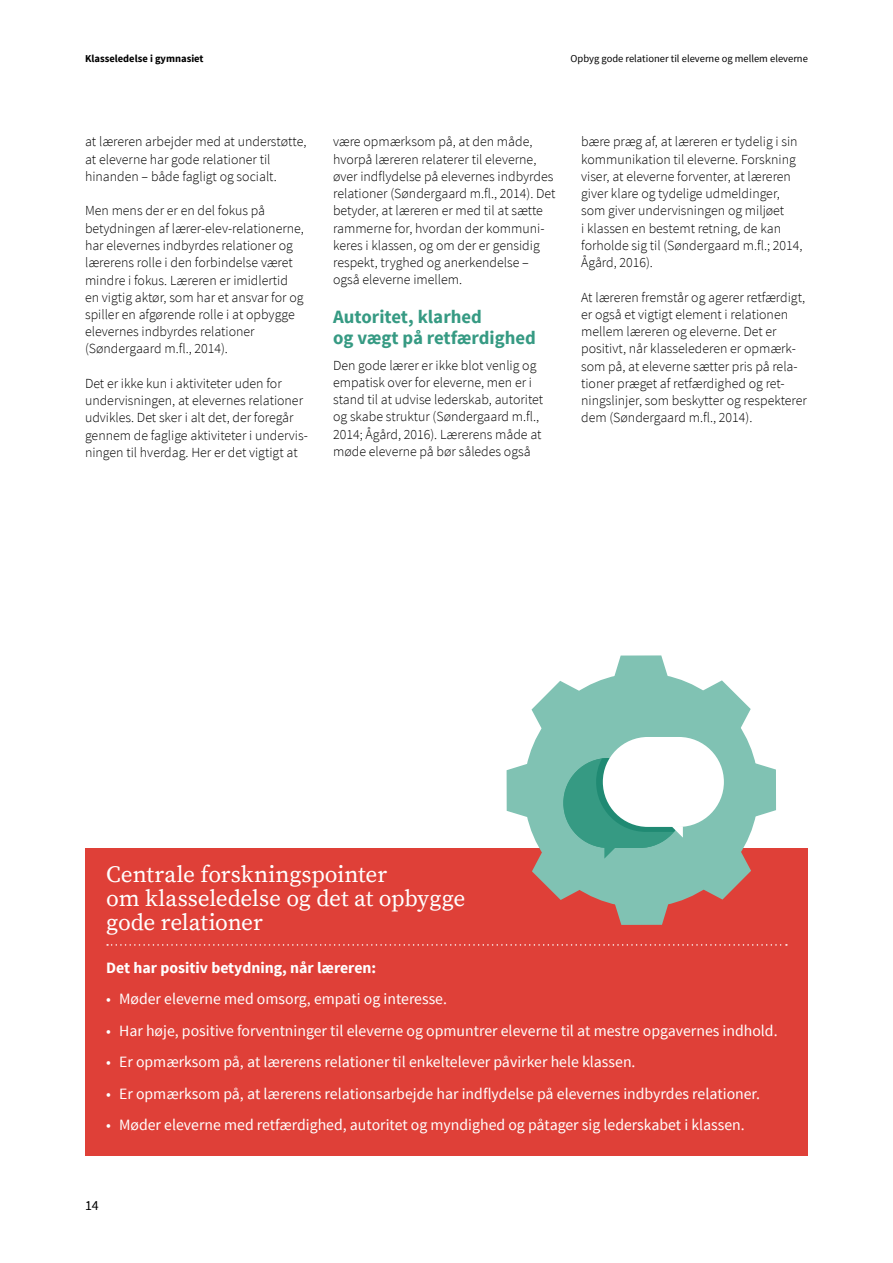
<style>
.page{position:relative;width:893px;height:1263px;background:#fff}
.page>*{position:absolute;margin:0;border:0;box-sizing:border-box;transform-origin:0 0}
.t1{font:23.25px/24px "Source Serif Pro";letter-spacing:-.005em;color:#fff}
._08_Mellemrubrik_sto{font:700 18.75px/21px "Source Sans Pro";color:#369a83}
.t2{font:15.75px "Source Sans Pro";color:#fff}
.t3{font:700 15.75px "Source Sans Pro";color:#fff}
.t4{font:300 13.8px/17.2px "Source Sans Pro";color:#000}
.t5{font:13.8px "Source Sans Pro";color:#000}
.t6{font:10.5px "Source Sans Pro";color:#000}
.t7{font:700 10.5px "Source Sans Pro";color:#000}
</style>
<div class="page">
<div style="left:85px;top:848px;width:723px;height:308px;background:#df4038"></div>
<svg style="left:107px;top:944px;width:680px;height:2px"></svg>
<div style="left:524px;top:673px;width:235px;height:234px;background:#80c2b3;border-radius:50%"></div>
<svg style="left:611px;top:655px;width:61px;height:22px"></svg>
<svg style="left:691px;top:680px;width:60px;height:60px"></svg>
<svg style="left:754px;top:759px;width:22px;height:62px"></svg>
<svg style="left:691px;top:839px;width:60px;height:60px"></svg>
<svg style="left:531px;top:681px;width:60px;height:60px"></svg>
<div style="left:603px;top:737px;width:121px;height:90px;background:#fff;border-radius:45px"></div>
<svg style="left:507px;top:758px;width:177px;height:167px"></svg>
<p class="t7" style="left:85px;top:51px;width:120px">Klasseledelse i gymnasiet</p>
<p class="t6" style="left:571px;top:52px;width:239px">Opbyg gode relationer til eleverne og mellem eleverne</p>
<p class="t4" style="left:85px;top:133px;width:223px">at læreren arbejder med at understøtte, at eleverne har gode relationer til hinanden – både fagligt og socialt.</p>
<p class="t4" style="left:85px;top:202px;width:220px">Men mens der er en del fokus på betydningen af lærer-elev-relationerne, har elevernes indbyrdes relationer og lærerens rolle i den forbindelse været mindre i fokus. Læreren er imidlertid en vigtig aktør, som har et ansvar for og spiller en afgørende rolle i at opbygge elevernes indbyrdes relationer (Søndergaard m.fl., 2014).</p>
<p class="t4" style="left:85px;top:375px;width:224px">Det er ikke kun i aktiviteter uden for undervisningen, at elevernes relationer udvikles. Det sker i alt det, der foregår gennem de faglige aktiviteter i undervis&shy;ningen til hverdag. Her er det vigtigt at</p>
<p class="t4" style="left:333px;top:133px;width:224px">være opmærksom på, at den måde, hvorpå læreren relaterer til eleverne, øver indflydelse på elevernes indbyrdes relationer (Søndergaard m.fl., 2014). Det betyder, at læreren er med til at sætte rammerne for, hvordan der kommuni&shy;keres i klassen, og om der er gensidig respekt, tryghed og anerkendelse – også eleverne imellem.</p>
<p class="_08_Mellemrubrik_sto" style="left:333px;top:307px;width:204px">Autoritet, klarhed<br>og vægt på retfærdighed</p>
<p class="t4" style="left:333px;top:356px;width:212px">Den gode lærer er ikke blot venlig og empatisk over for eleverne, men er i stand til at udvise lederskab, autoritet og skabe struktur (Søndergaard m.fl., 2014; Ågård, 2016). Lærerens måde at møde eleverne på bør således også</p>
<p class="t4" style="left:581px;top:133px;width:223px">bære præg af, at læreren er tydelig i sin kommunikation til eleverne. Forskning viser, at eleverne forventer, at læreren giver klare og tydelige udmeldinger, som giver undervisningen og miljøet<br>i klassen en bestemt retning, de kan forholde sig til (Søndergaard m.fl.; 2014, Ågård, 2016).</p>
<p class="t4" style="left:581px;top:289px;width:227px">At læreren fremstår og agerer retfærdigt, er også et vigtigt element i relationen mellem læreren og eleverne. Det er positivt, når klasselederen er opmærk&shy;som på, at eleverne sætter pris på rela&shy;tioner præget af retfærdighed og ret&shy;ningslinjer, som beskytter og respekterer dem (Søndergaard m.fl., 2014).</p>
<p class="t1" style="left:106px;top:863px;width:360px">Centrale forskningspointer<br>om klasseledelse og det at opbygge gode relationer</p>
<p class="t3" style="left:106px;top:957px;width:271px">Det har positiv betydning, når læreren:</p>
<p class="t2" style="left:106px;top:989px;width:342px">• Møder eleverne med omsorg, empati og interesse.</p>
<p class="t2" style="left:106px;top:1021px;width:673px">• Har høje, positive forventninger til eleverne og opmuntrer eleverne til at mestre opgavernes indhold.</p>
<p class="t2" style="left:106px;top:1052px;width:531px">• Er opmærksom på, at lærerens relationer til enkeltelever påvirker hele klassen.</p>
<p class="t2" style="left:106px;top:1084px;width:655px">• Er opmærksom på, at lærerens relationsarbejde har indflydelse på elevernes indbyrdes relationer.</p>
<p class="t2" style="left:106px;top:1115px;width:640px">• Møder eleverne med retfærdighed, autoritet og myndighed og påtager sig lederskabet i klassen.</p>
<p class="t5" style="left:85px;top:1196px;width:15px">14</p>
</div>
